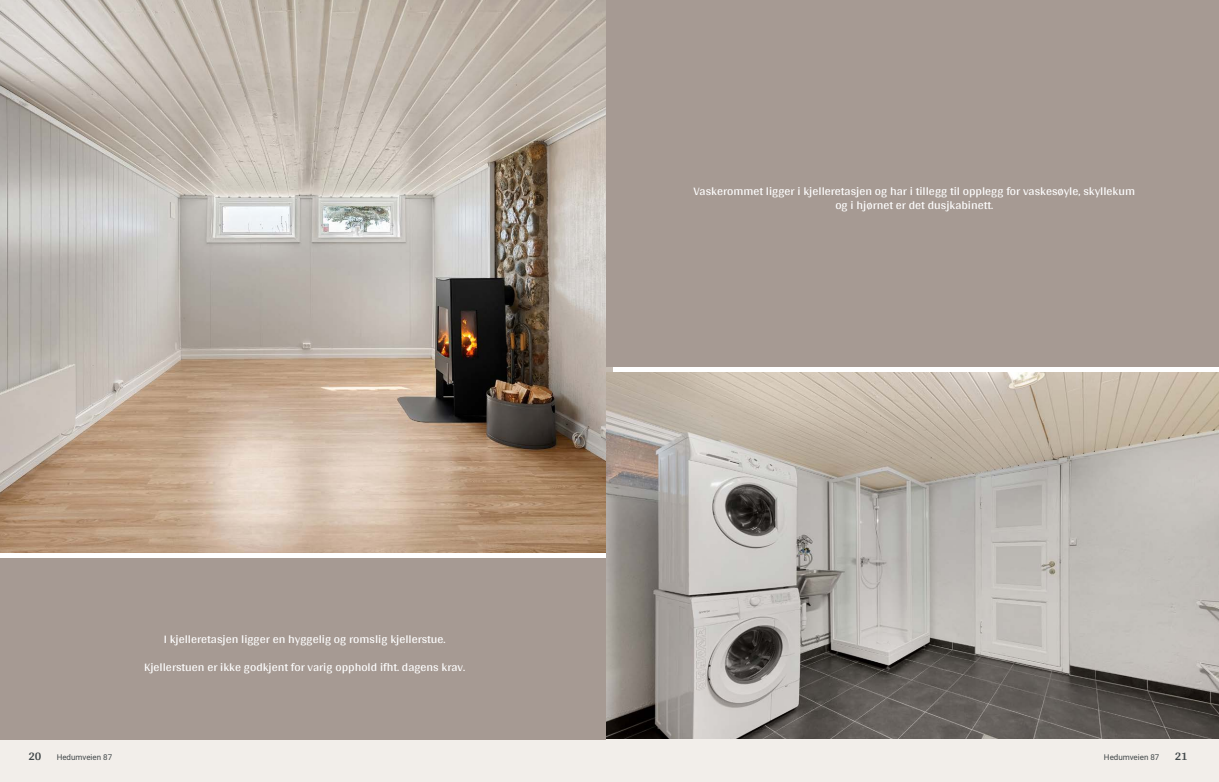
<style>
.page{position:relative;width:1219px;height:782px;background:#fff}
.page>*{position:absolute;margin:0;border:0;box-sizing:border-box;transform-origin:0 0}
.t1{font:12px/14px "Arya";color:#fff;text-align:center}
.t2{font:700 12px "Arya";color:#414749}
.t3{font:8px "Roboto Vitec";color:#414749}
</style>
<div class="page">
<img style="left:0;top:0;width:612px;height:552px">
<div style="left:0;top:739px;width:612px;height:42px;background:#f2eeea"></div>
<div style="left:0;top:558px;width:612px;height:181px;background:#a69a93"></div>
<img style="left:607px;top:372px;width:612px;height:367px">
<div style="left:607px;top:739px;width:612px;height:42px;background:#f2eeea"></div>
<div style="left:607px;top:0;width:612px;height:367px;background:#a69a93"></div>
<p class="t2" style="left:28px;top:749px;width:15px">20</p>
<p class="t3" style="left:57px;top:751px;width:57px">Hedumveien 87</p>
<p class="t1" style="left:164px;top:631px;width:283px">I kjelleretasjen ligger en hyggelig og romslig kjellerstue.</p>
<p class="t1" style="left:144px;top:659px;width:322px">Kjellerstuen er ikke godkjent for varig opphold ifht. dagens krav.</p>
<p class="t1" style="left:693px;top:184px;width:443px">Vaskerommet ligger i kjelleretasjen og har i tillegg til opplegg for vaskesøyle, skyllekum og i hjørnet er det dusjkabinett.</p>
<p class="t3" style="left:1104px;top:751px;width:57px">Hedumveien 87</p>
<p class="t2" style="left:1175px;top:749px;width:15px">21</p>
</div>
